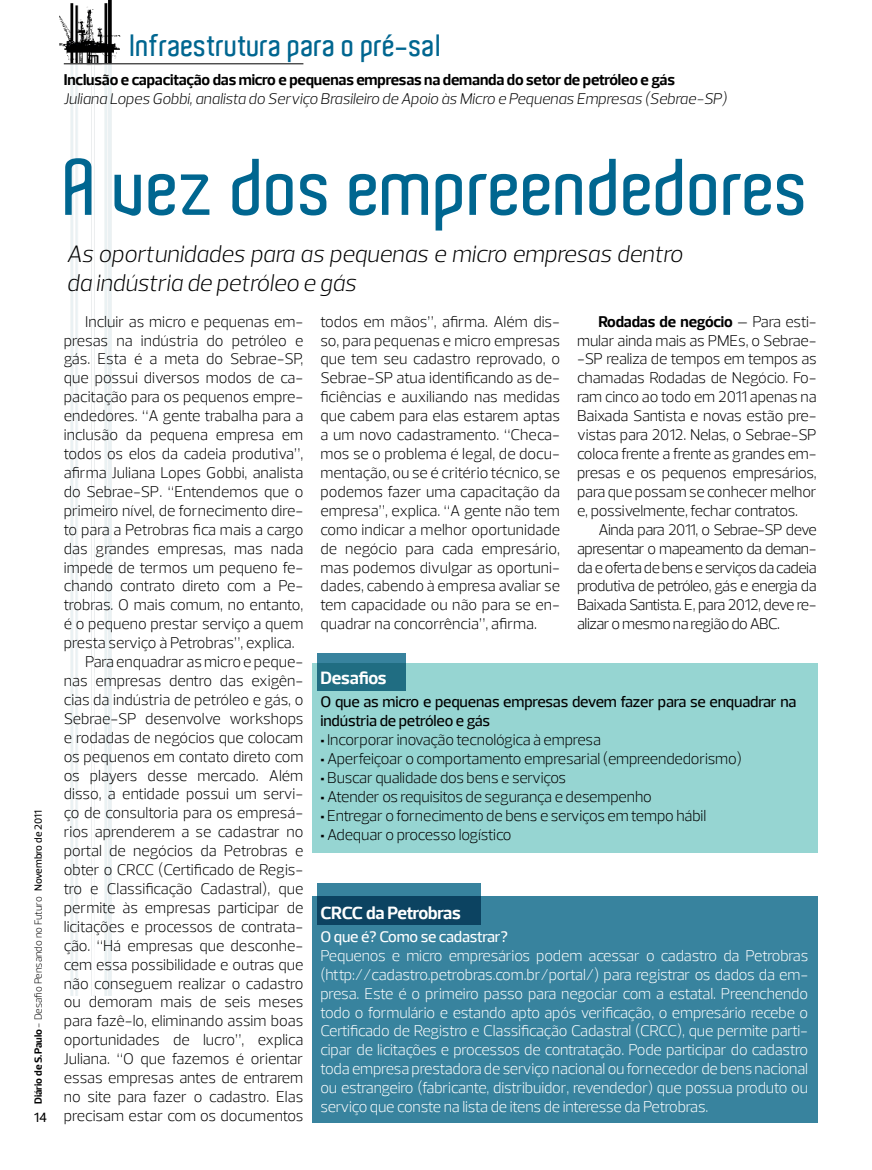
<style>
.page{position:relative;width:872px;height:1170px;background:#fff}
.page>*{position:absolute;margin:0;border:0;box-sizing:border-box;transform-origin:0 0}
.t1{font:600 77.25px "Aldo";color:#006690}
.t2{font:600 30px "Aldo";color:#006690}
.t3{font:italic 300 24px/28.8px "Prelo";letter-spacing:-.01em;color:#000}
.t4{font:700 18px "Prelo";letter-spacing:-.02em;color:#fff}
.t5{font:300 15.75px/18.9px "Prelo";color:#000;text-align:justify}
.t6{font:300 15.75px/18.9px "Prelo";letter-spacing:-.01em;color:#fff;text-align:justify}
.t7{font:italic 300 15.75px "Prelo";letter-spacing:-.01em;color:#000}
.t8{font:500 15.75px/18.9px "Prelo";letter-spacing:-.01em;color:#000}
.t9{font:700 15.75px "Prelo";letter-spacing:-.01em;color:#000}
.t10{font:500 15.75px "Prelo";letter-spacing:-.01em;color:#fff}
.t11{font:500 13.5px "Prelo";color:#000}
.t12{font:300 10.5px "Prelo";color:#000}
.s1{font-weight:700}
.s2{font-weight:500}
.s3{font-weight:900}
</style>
<div class="page">
<img style="left:59px;top:0;width:72px;height:65px">
<svg style="left:64px;top:64px;width:60px;height:932px"></svg>
<div style="left:313px;top:663px;width:504px;height:190px;background:#96d5d2"></div>
<div style="left:313px;top:896px;width:504px;height:227px;background:#38839e"></div>
<div style="left:317px;top:653px;width:89px;height:38px;background:linear-gradient(to bottom,#337e98,#1a677a)"></div>
<svg style="left:317px;top:883px;width:163px;height:42px;background:#195673"></svg>
<hr style="left:64px;top:63px;width:239px;height:1px;background:#000">
<h2 class="t2" style="left:131px;top:28px;width:312px">Infraestrutura para o pré-sal</h2>
<p class="t9" style="left:64px;top:70px;width:612px">Inclusão e capacitação das micro e pequenas empresas na demanda do setor de petróleo e gás</p>
<p class="t7" style="left:64px;top:89px;width:664px">Juliana Lopes Gobbi, analista do Serviço Brasileiro de Apoio às Micro e Pequenas Empresas (Sebrae-SP)</p>
<p class="t12" style="left:32px;top:1103px;width:295px;rotate:-90deg"><span class="s1">Diário de S.Paulo</span> - Desafio Pensando no Futuro <span class="s2">Novembro de 2011</span></p>
<p class="t11" style="left:34px;top:1108px;width:14px">14</p>
<h1 class="t1" style="left:65px;top:144px;width:747px">A vez dos empreendedores</h1>
<h3 class="t3" style="left:67px;top:240px;width:618px">As oportunidades para as pequenas e micro empresas dentro da indústria de petróleo e gás</h3>
<p class="t5" style="left:85px;top:312px;width:220px">Incluir as micro e pequenas em-</p>
<p class="t5" style="left:64px;top:331px;width:241px">presas na indústria do petróleo e</p>
<p class="t5" style="left:64px;top:350px;width:241px">gás. Esta é a meta do Sebrae-SP,</p>
<p class="t5" style="left:64px;top:369px;width:241px">que possui diversos modos de ca-</p>
<p class="t5" style="left:64px;top:387px;width:241px">pacitação para os pequenos empre-</p>
<p class="t5" style="left:64px;top:406px;width:241px">endedores. “A gente trabalha para a</p>
<p class="t5" style="left:64px;top:425px;width:241px">inclusão da pequena empresa em</p>
<p class="t5" style="left:64px;top:444px;width:241px">todos os elos da cadeia produtiva”,</p>
<p class="t5" style="left:64px;top:463px;width:241px">afirma Juliana Lopes Gobbi, analista</p>
<p class="t5" style="left:64px;top:482px;width:241px">do Sebrae-SP. “Entendemos que o</p>
<p class="t5" style="left:64px;top:501px;width:241px">primeiro nível, de fornecimento dire-</p>
<p class="t5" style="left:64px;top:520px;width:241px">to para a Petrobras fica mais a cargo</p>
<p class="t5" style="left:64px;top:539px;width:241px">das grandes empresas, mas nada</p>
<p class="t5" style="left:64px;top:558px;width:241px">impede de termos um pequeno fe-</p>
<p class="t5" style="left:64px;top:576px;width:241px">chando contrato direto com a Pe-</p>
<p class="t5" style="left:64px;top:595px;width:241px">trobras. O mais comum, no entanto,</p>
<p class="t5" style="left:64px;top:614px;width:241px">é o pequeno prestar serviço a quem</p>
<p class="t5" style="left:64px;top:633px;width:232px">presta serviço à Petrobras”, explica.</p>
<p class="t5" style="left:85px;top:652px;width:220px">Para enquadrar as micro e peque-</p>
<p class="t5" style="left:64px;top:671px;width:241px">nas empresas dentro das exigên-</p>
<p class="t5" style="left:64px;top:690px;width:241px">cias da indústria de petróleo e gás, o</p>
<p class="t5" style="left:64px;top:709px;width:241px">Sebrae-SP desenvolve workshops</p>
<p class="t5" style="left:64px;top:728px;width:241px">e rodadas de negócios que colocam</p>
<p class="t5" style="left:64px;top:747px;width:241px">os pequenos em contato direto com</p>
<p class="t5" style="left:64px;top:765px;width:241px">os players desse mercado. Além</p>
<p class="t5" style="left:64px;top:784px;width:241px">disso, a entidade possui um servi-</p>
<p class="t5" style="left:64px;top:803px;width:241px">ço de consultoria para os empresá-</p>
<p class="t5" style="left:64px;top:822px;width:241px">rios aprenderem a se cadastrar no</p>
<p class="t5" style="left:64px;top:841px;width:241px">portal de negócios da Petrobras e</p>
<p class="t5" style="left:64px;top:860px;width:241px">obter o CRCC (Certificado de Regis-</p>
<p class="t5" style="left:64px;top:879px;width:241px">tro e Classificação Cadastral), que</p>
<p class="t5" style="left:64px;top:898px;width:241px">permite às empresas participar de</p>
<p class="t5" style="left:64px;top:917px;width:241px">licitações e processos de contrata-</p>
<p class="t5" style="left:64px;top:936px;width:241px">ção. “Há empresas que desconhe-</p>
<p class="t5" style="left:64px;top:954px;width:241px">cem essa possibilidade e outras que</p>
<p class="t5" style="left:64px;top:973px;width:241px">não conseguem realizar o cadastro</p>
<p class="t5" style="left:64px;top:992px;width:241px">ou demoram mais de seis meses</p>
<p class="t5" style="left:64px;top:1011px;width:241px">para fazê-lo, eliminando assim boas</p>
<p class="t5" style="left:64px;top:1030px;width:241px">oportunidades de lucro”, explica</p>
<p class="t5" style="left:64px;top:1049px;width:241px">Juliana. “O que fazemos é orientar</p>
<p class="t5" style="left:64px;top:1068px;width:241px">essas empresas antes de entrarem</p>
<p class="t5" style="left:64px;top:1087px;width:241px">no site para fazer o cadastro. Elas</p>
<p class="t5" style="left:64px;top:1106px;width:241px">precisam estar com os documentos</p>
<p class="t5" style="left:320px;top:312px;width:241px">todos em mãos”, afirma. Além dis&shy;so, para pequenas e micro empresas que tem seu cadastro reprovado, o Sebrae-SP atua identificando as de&shy;ficiências e auxiliando nas medidas que cabem para elas estarem aptas a um novo cadastramento. “Checa&shy;mos se o problema é legal, de docu&shy;mentação, ou se é critério técnico, se podemos fazer uma capacitação da empresa”, explica. “A gente não tem como indicar a melhor oportunidade de negócio para cada empresário, mas podemos divulgar as oportuni&shy;dades, cabendo à empresa avaliar se tem capacidade ou não para se en&shy;quadrar na concorrência”, afirma.</p>
<p class="t4" style="left:320px;top:667px;width:68px">Desafios</p>
<p class="t8" style="left:320px;top:692px;width:477px">O que as micro e pequenas empresas devem fazer para se enquadrar na indústria de petróleo e gás</p>
<p class="t5" style="left:320px;top:730px;width:282px"><span class="s3">•</span> Incorporar inovação tecnológica à empresa</p>
<p class="t5" style="left:320px;top:749px;width:423px"><span class="s3">•</span> Aperfeiçoar o comportamento empresarial (empreendedorismo)</p>
<p class="t5" style="left:320px;top:768px;width:247px"><span class="s3">•</span> Buscar qualidade dos bens e serviços</p>
<p class="t5" style="left:320px;top:787px;width:333px"><span class="s3">•</span> Atender os requisitos de segurança e desempenho</p>
<p class="t5" style="left:320px;top:806px;width:387px"><span class="s3">•</span> Entregar o fornecimento de bens e serviços em tempo hábil</p>
<p class="t5" style="left:320px;top:825px;width:193px"><span class="s3">•</span> Adequar o processo logístico</p>
<p class="t5" style="left:577px;top:312px;width:241px;text-indent:21px"><span class="s1">Rodadas de negócio</span> – Para esti&shy;mular ainda mais as PMEs, o Sebrae--SP realiza de tempos em tempos as chamadas Rodadas de Negócio. Fo&shy;ram cinco ao todo em 2011 apenas na Baixada Santista e novas estão pre&shy;vistas para 2012. Nelas, o Sebrae-SP coloca frente a frente as grandes em&shy;presas e os pequenos empresários, para que possam se conhecer melhor e, possivelmente, fechar contratos.</p>
<p class="t5" style="left:577px;top:520px;width:241px;text-indent:21px">Ainda para 2011, o Sebrae-SP deve apresentar o mapeamento da deman&shy;da e oferta de bens e serviços da cadeia produtiva de petróleo, gás e energia da Baixada Santista. E, para 2012, deve re&shy;alizar o mesmo na região do ABC.</p>
<p class="t4" style="left:320px;top:901px;width:142px">CRCC da Petrobras</p>
<p class="t10" style="left:320px;top:926px;width:189px">O que é? Como se cadastrar?</p>
<p class="t6" style="left:320px;top:946px;width:489px">Pequenos e micro empresários podem acessar o cadastro da Petrobras (http://cadastro.petrobras.com.br/portal/) para registrar os dados da em&shy;presa. Este é o primeiro passo para negociar com a estatal. Preenchendo todo o formulário e estando apto após verificação, o empresário recebe o Certificado de Registro e Classificação Cadastral (CRCC), que permite parti&shy;cipar de licitações e processos de contratação. Pode participar do cadastro toda empresa prestadora de serviço nacional ou fornecedor de bens nacional ou estrangeiro (fabricante, distribuidor, revendedor) que possua produto ou serviço que conste na lista de itens de interesse da Petrobras.</p>
</div>
